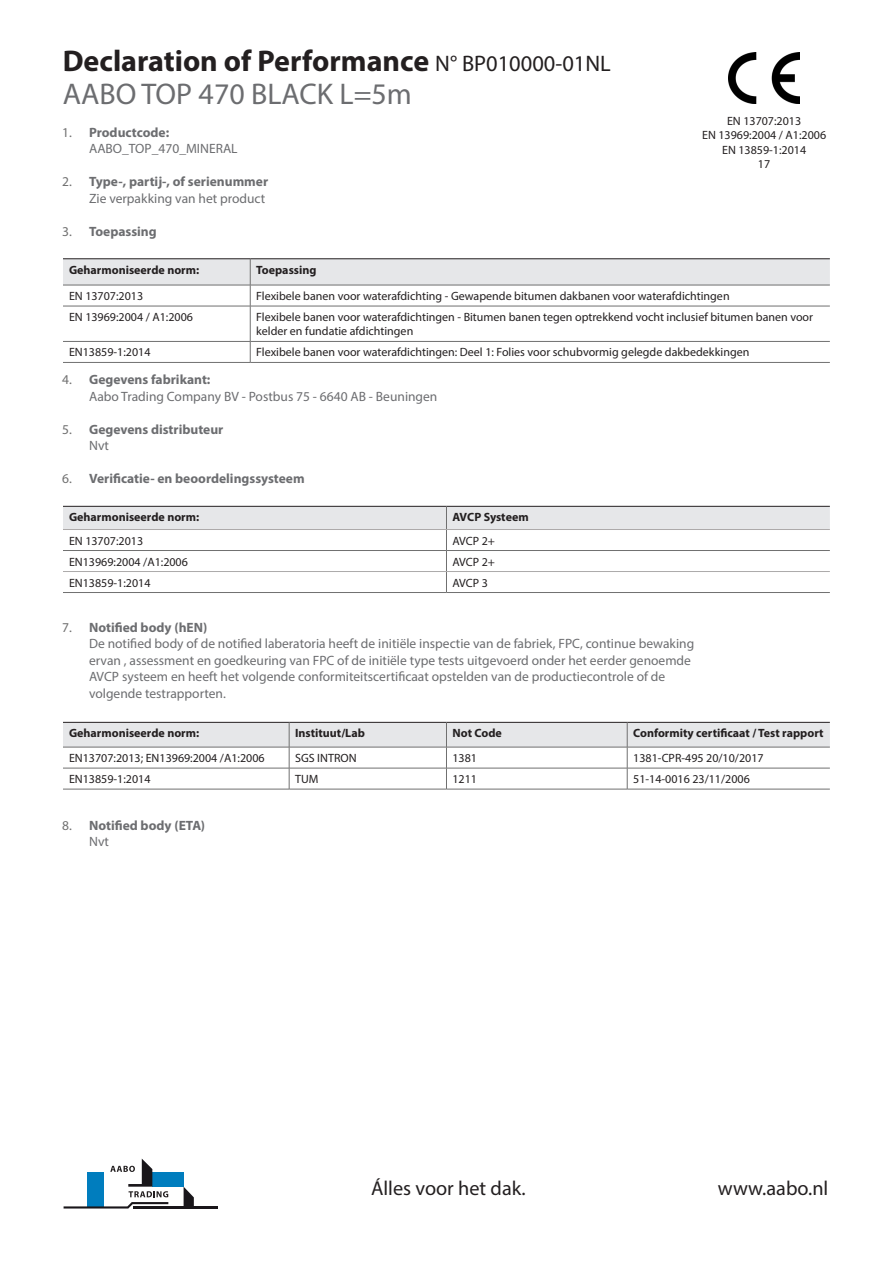
<style>
.page{position:relative;width:893px;height:1263px;background:#fff}
.page>*{position:absolute;margin:0;border:0;box-sizing:border-box;transform-origin:0 0}
.t1{font:700 30px "Myriad Pro";color:#231f20}
.t2{font:30px "Myriad Pro";color:#6c6d70}
.t3{font:20.25px "Myriad Pro";color:#231f20}
.t4{font:13.5px/16.5px "Myriad Pro";color:#6c6d70}
.t5{font:700 13.5px/16.5px "Myriad Pro";color:#6c6d70}
.linkerrij_tabel{font:12px/14.4px "Myriad Pro";color:#231f20}
.t6{font:700 12px "Myriad Pro";color:#231f20}
.s1{font-weight:400;font-size:22.5px}
.s2{color:#707070}
.s3{font-weight:700}
.s4{font-weight:400;color:#707070}
.s5{font-weight:400}
</style>
<div class="page">
<svg style="left:63px;top:721px;width:767px;height:1px"></svg>
<hr style="left:289px;top:789px;width:157px;height:1px;background:#707070">
<hr style="left:446px;top:789px;width:181px;height:1px;background:#707070">
<hr style="left:627px;top:789px;width:203px;height:1px;background:#707070">
<hr style="left:63px;top:789px;width:226px;height:1px;background:#707070">
<svg style="left:63px;top:722px;width:767px;height:67px"></svg>
<svg style="left:63px;top:505px;width:767px;height:1px"></svg>
<svg style="left:63px;top:506px;width:767px;height:86px"></svg>
<hr style="left:446px;top:592px;width:384px;height:1px;background:#707070">
<hr style="left:63px;top:529px;width:383px;height:1px;background:#adaaaa">
<hr style="left:446px;top:529px;width:384px;height:1px;background:#adaaaa">
<hr style="left:446px;top:571px;width:384px;height:1px;background:#adaaaa">
<hr style="left:63px;top:550px;width:383px;height:1px;background:#707070">
<hr style="left:63px;top:592px;width:383px;height:1px;background:#707070">
<hr style="left:63px;top:571px;width:383px;height:1px;background:#adaaaa">
<svg style="left:63px;top:258px;width:767px;height:48px"></svg>
<hr style="left:250px;top:306px;width:580px;height:1px;background:#707070">
<hr style="left:250px;top:306px;width:1px;height:35px;background:#707070">
<hr style="left:250px;top:341px;width:580px;height:1px;background:#707070">
<svg style="left:250px;top:342px;width:1px;height:20px"></svg>
<hr style="left:250px;top:362px;width:580px;height:1px;background:#707070">
<hr style="left:63px;top:306px;width:187px;height:1px;background:#707070">
<hr style="left:63px;top:341px;width:187px;height:1px;background:#707070">
<hr style="left:63px;top:362px;width:187px;height:1px;background:#707070">
<div style="left:152px;top:1172px;width:32px;height:15px;background:#007dbe"></div>
<svg style="left:184px;top:1187px;width:10px;height:19px"></svg>
<hr style="left:133px;top:1206px;width:84px;height:2px;background:#19161a">
<svg style="left:64px;top:1158px;width:104px;height:50px"></svg>
<img style="left:728px;top:52px;width:72px;height:52px">
<p class="t1" style="left:63px;top:41px;width:550px">Declaration of Performance <span class="s1">N° BP010000-01NL</span></p>
<p class="t2" style="left:63px;top:75px;width:351px">AABO TOP 470 BLACK L=5m</p>
<p class="t4" style="left:89px;top:124px;width:150px;text-indent:-27px"><span class="s2">1.</span> <span class="s3">Productcode:<br></span>AABO_TOP_470_MINERAL</p>
<p class="t5" style="left:62px;top:173px;width:208px;text-align:right"><span class="s4">2.</span> Type-, partij-, of serienummer<br><span class="s5">Zie verpakking van het product</span></p>
<p class="t5" style="left:62px;top:222px;width:96px"><span class="s4">3.</span> Toepassing</p>
<p class="linkerrij_tabel" style="left:727px;top:114px;width:76px">EN 13707:2013</p>
<p class="linkerrij_tabel" style="left:702px;top:128px;width:126px">EN 13969:2004 / A1:2006</p>
<p class="linkerrij_tabel" style="left:722px;top:142px;width:86px">EN 13859-1:2014</p>
<p class="linkerrij_tabel" style="left:758px;top:157px;width:14px">17</p>
<p class="t6" style="left:69px;top:262px;width:132px">Geharmoniseerde norm:</p>
<p class="t6" style="left:256px;top:262px;width:62px">Toepassing</p>
<p class="linkerrij_tabel" style="left:69px;top:289px;width:76px">EN 13707:2013</p>
<p class="linkerrij_tabel" style="left:256px;top:289px;width:475px">Flexibele banen voor waterafdichting - Gewapende bitumen dakbanen voor waterafdichtingen</p>
<p class="linkerrij_tabel" style="left:69px;top:310px;width:126px">EN 13969:2004 / A1:2006</p>
<p class="linkerrij_tabel" style="left:256px;top:310px;width:558px">Flexibele banen voor waterafdichtingen - Bitumen banen tegen optrekkend vocht inclusief bitumen banen voor kelder en fundatie afdichtingen</p>
<p class="linkerrij_tabel" style="left:69px;top:345px;width:83px">EN13859-1:2014</p>
<p class="linkerrij_tabel" style="left:256px;top:345px;width:495px">Flexibele banen voor waterafdichtingen: Deel 1: Folies voor schubvormig gelegde dakbedekkingen</p>
<p class="t4" style="left:89px;top:371px;width:350px;text-indent:-27px"><span class="s2">4.</span> <span class="s3">Gegevens fabrikant:<br></span>Aabo Trading Company BV - Postbus 75 - 6640 AB - Beuningen</p>
<p class="t5" style="left:89px;top:420px;width:136px;text-indent:-27px"><span class="s4">5.</span> Gegevens distributeur<br><span class="s5">Nvt</span></p>
<p class="t5" style="left:62px;top:470px;width:244px"><span class="s4">6.</span> Verificatie- en beoordelingssysteem</p>
<p class="t6" style="left:69px;top:509px;width:132px">Geharmoniseerde norm:</p>
<p class="t6" style="left:452px;top:509px;width:78px">AVCP Systeem</p>
<p class="linkerrij_tabel" style="left:69px;top:533px;width:76px">EN 13707:2013</p>
<p class="linkerrij_tabel" style="left:452px;top:533px;width:44px">AVCP 2+</p>
<p class="linkerrij_tabel" style="left:69px;top:554px;width:120px">EN13969:2004 /A1:2006</p>
<p class="linkerrij_tabel" style="left:452px;top:554px;width:44px">AVCP 2+</p>
<p class="linkerrij_tabel" style="left:69px;top:575px;width:83px">EN13859-1:2014</p>
<p class="linkerrij_tabel" style="left:452px;top:575px;width:37px">AVCP 3</p>
<p class="t4" style="left:89px;top:619px;width:607px;text-indent:-27px"><span class="s2">7.</span> <span class="s3">Notified body (hEN)<br></span>De notified body of de notified laberatoria heeft de initiële inspectie van de fabriek, FPC, continue bewaking ervan , assessment en goedkeuring van FPC of de initiële type tests uitgevoerd onder het eerder genoemde AVCP systeem en heeft het volgende conformiteitscertificaat opstelden van de productiecontrole of de volgende testrapporten.</p>
<p class="t6" style="left:69px;top:725px;width:132px">Geharmoniseerde norm:</p>
<p class="t6" style="left:295px;top:725px;width:71px">Instituut/Lab</p>
<p class="t6" style="left:452px;top:725px;width:51px">Not Code</p>
<p class="t6" style="left:633px;top:725px;width:192px">Conformity certificaat / Test rapport</p>
<p class="linkerrij_tabel" style="left:69px;top:751px;width:197px">EN13707:2013; EN13969:2004 /A1:2006</p>
<p class="linkerrij_tabel" style="left:295px;top:751px;width:63px">SGS INTRON</p>
<p class="linkerrij_tabel" style="left:452px;top:751px;width:26px">1381</p>
<p class="linkerrij_tabel" style="left:633px;top:751px;width:132px">1381-CPR-495 20/10/2017</p>
<p class="linkerrij_tabel" style="left:69px;top:772px;width:83px">EN13859-1:2014</p>
<p class="linkerrij_tabel" style="left:295px;top:772px;width:25px">TUM</p>
<p class="linkerrij_tabel" style="left:452px;top:772px;width:26px">1211</p>
<p class="linkerrij_tabel" style="left:633px;top:772px;width:118px">51-14-0016 23/11/2006</p>
<p class="t5" style="left:89px;top:816px;width:118px;text-indent:-27px"><span class="s4">8.</span> Notified body (ETA)<br><span class="s5">Nvt</span></p>
<p class="t3" style="left:371px;top:1176px;width:156px">Álles voor het dak.</p>
<p class="t3" style="left:718px;top:1176px;width:112px">www.aabo.nl</p>
</div>
